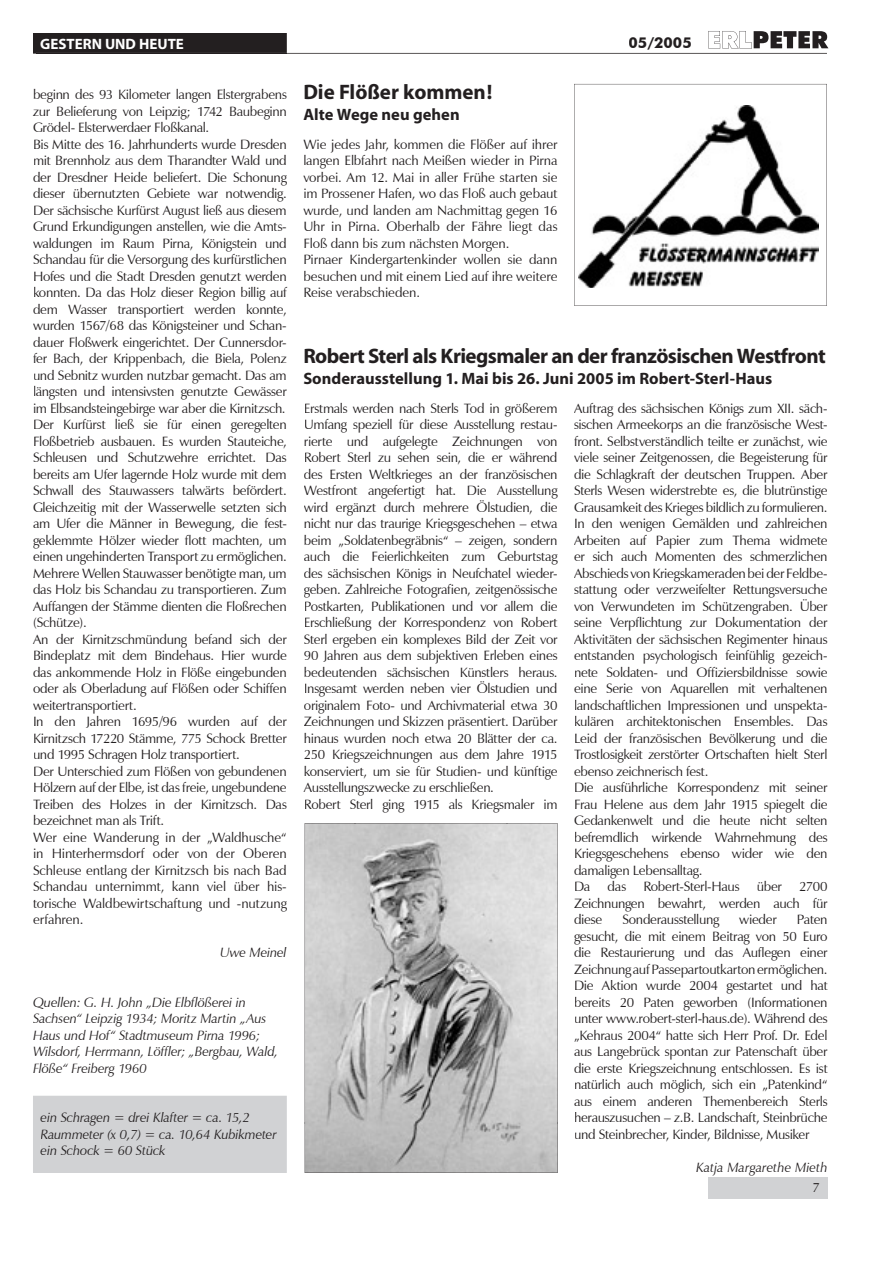
<style>
.page{position:relative;width:893px;height:1263px;background:#fff}
.page>*{position:absolute;margin:0;border:0;box-sizing:border-box;transform-origin:0 0}
.t1{font:700 21px "Myriad";letter-spacing:-.025em;color:#231f20}
.t2{font:700 21px "Myriad";color:#231f20}
.t3{font:700 16.5px "Myriad";color:#231f20}
.t4{font:700 15px "Myriad";color:#fff}
.t5{font:700 15px "Futura BT";color:#231f20}
.t6{font:13.5px/16.5px "Zapf Humanist 601 BT";letter-spacing:-.025em;color:#231f20}
.t7{font:italic 13.5px/16.5px "Zapf Humanist 601 BT";letter-spacing:-.01em;color:#231f20}
</style>
<div class="page">
<div style="left:708px;top:1177px;width:120px;height:21px;background:#d1d2d4"></div>
<svg style="left:574px;top:84px;width:253px;height:222px"></svg>
<svg style="left:33px;top:31px;width:795px;height:23px"></svg>
<hr style="left:36px;top:53px;width:251px;height:1px;background:#231f20">
<img style="left:579px;top:106px;width:239px;height:182px">
<svg style="left:356px;top:823px;width:202px;height:350px;background:#adadad"></svg>
<img style="left:305px;top:1122px;width:252px;height:51px">
<img style="left:305px;top:823px;width:51px;height:300px">
<img style="left:506px;top:823px;width:51px;height:300px">
<img style="left:355px;top:823px;width:152px;height:51px">
<div style="left:33px;top:1096px;width:254px;height:77px;background:#d1d2d4"></div>
<div style="left:41px;top:1112px;width:209px;height:14px;background:#d1d2d4"></div>
<div style="left:41px;top:1128px;width:236px;height:13px;background:#d1d2d4"></div>
<div style="left:41px;top:1145px;width:124px;height:10px;background:#d1d2d4"></div>
<p class="t4" style="left:40px;top:36px;width:145px">GESTERN UND HEUTE</p>
<p class="t6" style="left:33px;top:86px;width:255px">be ginn des 93 Kilometer langen Elster gra bens zur Be liefe rung von Leipzig; 1742 Bau be ginn Grödel- Elsterwerdaer Floß kanal.<br>Bis Mitte des 16. Jahrhunderts wurde Dresden mit Brenn holz aus dem Tharandter Wald und der Dresdner Heide beliefert. Die Scho nung dieser übernutzten Gebiete war notwendig.<br>Der sächsische Kurfürst August ließ aus diesem Grund Erkundigungen an stellen, wie die Amts&shy;wal dungen im Raum Pirna, Königstein und Schan dau für die Versorgung des kurfürstlichen Hofes und die Stadt Dresden genutzt werden konnten. Da das Holz dieser Region billig auf dem Wasser transportiert werden konnte, wurden 1567/68 das Königsteiner und Schan&shy;dauer Floßwerk eingerichtet. Der Cunners dor&shy;fer Bach, der Krippenbach, die Biela, Polenz und Sebnitz wurden nutzbar gemacht. Das am längsten und intensivsten genutzte Gewässer im Elb sand steingebirge war aber die Kirnitzsch.<br>Der Kurfürst ließ sie für einen geregelten Floß betrieb ausbauen. Es wurden Stauteiche, Schleu sen und Schutz wehre errichtet. Das bereits am Ufer lagernde Holz wurde mit dem Schwall des Stau wassers talwärts befördert.<br>Gleich zeitig mit der Wasserwelle setzten sich am Ufer die Männer in Bewegung, die fest&shy;ge klemmte Höl zer wieder flott machten, um einen unge hin derten Transport zu er mög lichen.<br>Mehrere Wellen Stauwasser benötig te man, um das Holz bis Schandau zu trans portieren. Zum Auffangen der Stämme dienten die Floßrechen (Schütze).<br>An der Kirnitzschmündung befand sich der Binde platz mit dem Bindehaus. Hier wurde das ankommende Holz in Flöße eingebunden oder als Oberladung auf Flößen oder Schiffen weitertransportiert.<br>In den Jahren 1695/96 wurden auf der Kirnitzsch 17220 Stämme, 775 Schock Bretter und 1995 Schragen Holz transportiert.<br>Der Unterschied zum Flößen von gebun de nen Hölzern auf der Elbe, ist das freie, unge bundene Treiben des Holzes in der Kirnitzsch. Das bezeichnet man als Trift.<br>Wer eine Wanderung in der „Waldhusche“ in Hinter hermsdorf oder von der Oberen Schleuse entlang der Kirnitzsch bis nach Bad Schandau unternimmt, kann viel über his&shy;torische Wald bewirtschaftung und -nutzung erfahren.</p>
<p class="t7" style="left:220px;top:944px;width:68px">Uwe Meinel</p>
<p class="t7" style="left:33px;top:994px;width:247px">Quellen: G. H. John „Die Elbflößerei in Sachsen“ Leipzig 1934; Moritz Martin „Aus Haus und Hof“ Stadtmuseum Pirna 1996; Wilsdorf, Herrmann, Löffler; „Bergbau, Wald, Flöße“ Freiberg 1960</p>
<p class="t7" style="left:41px;top:1109px;width:238px">ein Schragen = drei Klafter = ca. 15,2<br>Raum meter (x 0,7) = ca. 10,64 Kubikmeter ein Schock = 60 Stück</p>
<h1 class="t2" style="left:303px;top:81px;width:191px">Die Flößer kommen!</h1>
<p class="t3" style="left:303px;top:106px;width:158px">Alte Wege neu gehen</p>
<p class="t6" style="left:303px;top:136px;width:256px">Wie jedes Jahr, kommen die Flößer auf ihrer langen Elb fahrt nach Meißen wieder in Pirna vorbei. Am 12. Mai in aller Frühe starten sie im Prossen er Hafen, wo das Floß auch gebaut wurde, und landen am Nachmittag gegen 16<br>Uhr in Pirna. Oberhalb der Fähre liegt das Floß dann bis zum nächsten Morgen.<br>Pirnaer Kinder gartenkinder wollen sie dann besuchen und mit einem Lied auf ihre weitere Reise verabschieden.</p>
<p class="t5" style="left:629px;top:34px;width:65px">05/2005</p>
<h1 class="t1" style="left:303px;top:345px;width:524px">Robert Sterl als Kriegsmaler an der französischen Westfront</h1>
<p class="t3" style="left:303px;top:370px;width:470px">Sonderausstellung 1. Mai bis 26. Juni 2005 im Robert-Sterl-Haus</p>
<p class="t6" style="left:304px;top:400px;width:255px">Erstmals werden nach Sterls Tod in größerem Um fang speziell für diese Ausstellung restau&shy;rierte und aufgelegte Zeich nungen von Ro bert Sterl zu sehen sein, die er wäh rend des Ersten Welt krieges an der franzö sischen West front angefertigt hat. Die Aus stellung wird ergänzt durch mehrere Öl studien, die nicht nur das traurige Kriegsgeschehen – etwa beim „Soldaten begräbnis“ – zeigen, sondern auch die Feierlichkeiten zum Geburtstag des säch sischen Königs in Neuf chatel wieder&shy;geben. Zahl reiche Fotografien, zeitge nössische Post karten, Publikationen und vor allem die Er schlie ßung der Korres pondenz von Robert Sterl ergeben ein komplexes Bild der Zeit vor 90 Jahren aus dem subjektiven Erleben eines be deu ten den sächsischen Künstlers heraus.<br>Insge samt werden neben vier Ölstudien und originalem Foto- und Archivmaterial etwa 30<br>Zeich nungen und Skizzen präsentiert. Darüber hinaus wurden noch etwa 20 Blätter der ca.<br>250 Kriegszeichnungen aus dem Jahre 1915 konserviert, um sie für Studien- und künftige Ausstellungs zwecke zu erschließen.<br>Robert Sterl ging 1915 als Kriegsmaler im</p>
<p class="t6" style="left:574px;top:400px;width:255px">Auftrag des sächsischen Königs zum XII. säch&shy;sischen Armee korps an die französische West&shy;front. Selbst verständlich teilte er zunächst, wie viele seiner Zeitgenossen, die Begeisterung für die Schlag kraft der deutschen Truppen. Aber Sterls Wesen widerstrebte es, die blut rünstige Grausam keit des Krieges bildlich zu formu lieren.<br>In den wenigen Gemälden und zahl reichen Arbeiten auf Papier zum Thema widmete er sich auch Momenten des schmerzlichen Abschieds von Kriegs kameraden bei der Feldbe&shy;stattung oder verzweifelter Rettungs versuche von Ver wun de ten im Schützengraben. Über seine Verpflichtung zur Dokumen tation der Aktivi täten der sächsischen Regimenter hinaus entstanden psychologisch feinfühlig gezeich&shy;nete Soldaten- und Offiziersbildnisse sowie eine Serie von Aquarellen mit verhaltenen land schaft lichen Impressionen und unspekta&shy;kulären architektonischen Ensembles. Das Leid der französischen Bevölkerung und die Trost losigkeit zerstörter Ort schaften hielt Sterl ebenso zeichnerisch fest.<br>Die ausführ liche Korrespondenz mit seiner Frau Helene aus dem Jahr 1915 spiegelt die Gedanken welt und die heute nicht selten befremd lich wirkende Wahr nehmung des Kriegs geschehens ebenso wider wie den damaligen Lebensalltag.<br>Da</p>
<p class="t6" style="left:608px;top:878px;width:20px">das</p>
<p class="t6" style="left:643px;top:878px;width:98px">Robert-Sterl-Haus</p>
<p class="t6" style="left:757px;top:878px;width:27px">über</p>
<p class="t6" style="left:574px;top:878px;width:255px;text-align:justify;text-indent:225px">2700<br>Zeichnungen bewahrt, werden auch für diese</p>
<p class="t6" style="left:622px;top:911px;width:98px">Sonderausstellung</p>
<p class="t6" style="left:739px;top:911px;width:39px">wieder</p>
<p class="t6" style="left:574px;top:911px;width:255px;text-align:justify;text-indent:223px">Paten gesucht, die mit einem Beitrag von 50 Euro die Restaurierung und das Auflegen einer Zeichnung auf Passepartoutkarton ermöglichen.<br>Die Aktion wurde 2004 gestartet und hat bereits 20 Paten geworben (Informationen unter www.robert-sterl-haus.de). Während des „Kehraus 2004“ hatte sich Herr Prof. Dr. Edel aus Langebrück spontan zur Patenschaft über die erste Kriegszeichnung entschlossen. Es ist natürlich auch möglich, sich ein „Patenkind“ aus einem anderen Themenbereich Sterls herauszusuchen – z.B. Landschaft, Steinbrüche und Steinbrecher, Kinder, Bildnisse, Musiker</p>
<p class="t7" style="left:696px;top:1159px;width:133px">Katja Margarethe Mieth</p>
<p class="t6" style="left:813px;top:1179px;width:9px">7</p>
</div>
